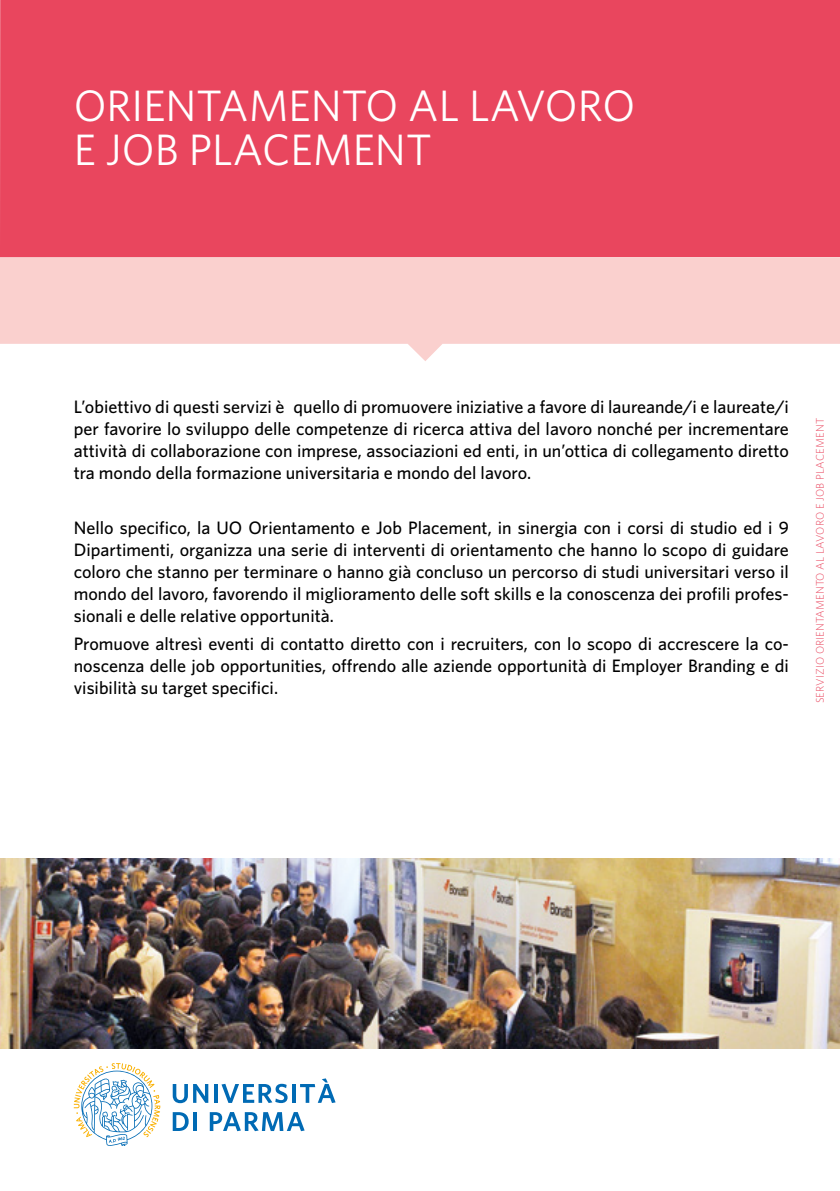
<style>
.page{position:relative;width:840px;height:1191px;background:#fff}
.page>*{position:absolute;margin:0;border:0;box-sizing:border-box;transform-origin:0 0}
.t1{font:44px/44px "Whitney";color:#fff}
.t2{font:500 18px/22px "Whitney";color:#000;text-align:justify}
.t3{font:300 11px "Whitney";letter-spacing:.01em;color:#e9465e}
</style>
<div class="page">
<div style="left:0;top:0;width:839px;height:257px;background:#e9465e"></div>
<svg style="left:0;top:257px;width:839px;height:104px;fill:#fad0ce"></svg>
<svg style="left:173px;top:1084px;width:35px;height:19px"></svg>
<hr style="left:214px;top:1084px;width:3px;height:18px;background:#006ab4">
<svg style="left:221px;top:1083px;width:66px;height:20px"></svg>
<hr style="left:292px;top:1084px;width:3px;height:18px;background:#006ab4">
<svg style="left:300px;top:1078px;width:35px;height:25px"></svg>
<svg style="left:173px;top:1112px;width:15px;height:19px"></svg>
<hr style="left:193px;top:1112px;width:4px;height:19px;background:#006ab4">
<svg style="left:210px;top:1112px;width:94px;height:19px"></svg>
<svg style="left:74px;top:1063px;width:86px;height:82px"></svg>
<img style="left:0;top:859px;width:839px;height:190px">
<svg style="left:0;top:319px;width:1px;height:25px"></svg>
<svg style="left:0;top:0;width:1px;height:311px"></svg>
<h1 class="t1" style="left:74px;top:83px;width:562px">ORIENTAMENTO AL LAVORO<br>E JOB PLACEMENT</h1>
<p class="t2" style="left:74px;top:395px;width:716px">L’obiettivo di questi servizi è quello di promuovere iniziative a favore di laureande/i e laureate/i per favorire lo sviluppo delle competenze di ricerca attiva del lavoro nonché per incrementare attività di collaborazione con imprese, associazioni ed enti, in un’ottica di collegamento diretto tra mondo della formazione universitaria e mondo del lavoro.</p>
<p class="t2" style="left:74px;top:516px;width:716px">Nello specifico, la UO Orientamento e Job Placement, in sinergia con i corsi di studio ed i 9<br>Dipartimenti, organizza una serie di interventi di orientamento che hanno lo scopo di guidare coloro che stanno per terminare o hanno già concluso un percorso di studi universitari verso il mondo del lavoro, favorendo il miglioramento delle soft skills e la conoscenza dei profili profes&shy;sionali e delle relative opportunità.</p>
<p class="t2" style="left:74px;top:632px;width:716px">Promuove altresì eventi di contatto diretto con i recruiters, con lo scopo di accrescere la co&shy;noscenza delle job opportunities, offrendo alle aziende opportunità di Employer Branding e di visibilità su target specifici.</p>
<p class="t3" style="left:813px;top:703px;width:286px;rotate:-90deg">SERVIZIO ORIENTAMENTO AL LAVORO E JOB PLACEMENT</p>
</div>
